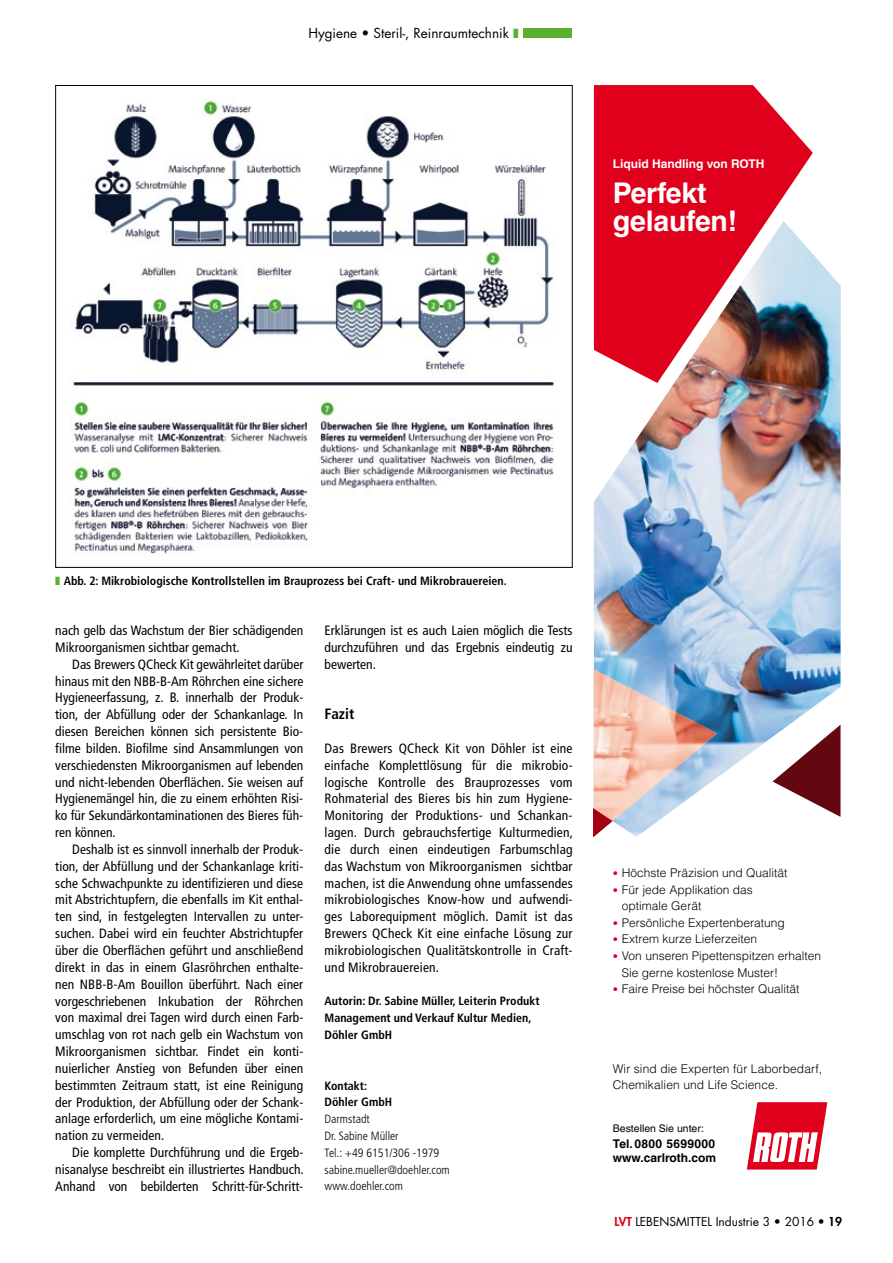
<style>
.page{position:relative;width:893px;height:1263px;background:#fff}
.page>*{position:absolute;margin:0;border:0;box-sizing:border-box;transform-origin:0 0}
.t1{font:700 28.5px/28.5px "Helvetica LT Pro";letter-spacing:-.01em;color:#fff}
.t2{font:700 condensed 15px "Frutiger LT Std";letter-spacing:.005em;color:#000}
.t3{font:condensed 13.5px/16.8px "Frutiger LT Std";color:#000;text-align:justify}
.t4{font:13.5px "Futura Std";color:#000}
.t5{font:300 12px/16.5px "Helvetica LT Pro";color:#000}
.t6{font:700 condensed 12px/16.8px "Frutiger LT Std";color:#000}
.t7{font:300 condensed 12px/16.8px "Frutiger LT Std";color:#000}
.t8{font:12px "Futura Std";color:#000}
.t9{font:700 12px/14.4px "Helvetica LT Pro";color:#000}
.t10{font:700 12px "Helvetica LT Pro";color:#fff}
.t11{font:10.5px "Helvetica LT Pro";color:#000}
.s1{color:#5ab02f}
.s2{font-size:10.5px;color:#e0001b}
.s3{font-weight:800;color:#e0001b}
.s4{font-weight:800}
</style>
<div class="page">
<img style="left:71px;top:100px;width:483px;height:455px">
<img style="left:594px;top:254px;width:246px;height:528px">
<svg style="left:594px;top:85px;width:219px;height:298px;background:#d3384a"></svg>
<svg style="left:773px;top:725px;width:67px;height:92px"></svg>
<svg style="left:747px;top:1102px;width:80px;height:67px"></svg>
<svg style="left:594px;top:770px;width:123px;height:67px"></svg>
<img style="left:594px;top:669px;width:123px;height:101px">
<img style="left:594px;top:770px;width:79px;height:51px">
<div style="left:524px;top:28px;width:48px;height:10px;background:#5ab02f"></div>
<p class="t4" style="left:308px;top:24px;width:212px">Hygiene • Steril-, Reinraumtechnik <span class="s1">❚</span></p>
<p class="t10" style="left:613px;top:157px;width:153px">Liquid Handling von ROTH</p>
<h1 class="t1" style="left:613px;top:178px;width:126px">Perfekt gelaufen!</h1>
<p class="t6" style="left:55px;top:572px;width:453px"><span class="s1">❚</span> Abb. 2: Mikrobiologische Kontrollstellen im Brauprozess bei Craft- und Mikrobrauereien.</p>
<p class="t3" style="left:55px;top:622px;width:250px">nach gelb das Wachstum der Bier schädigenden<br>Mikroorganismen sichtbar gemacht.</p>
<p class="t3" style="left:55px;top:656px;width:250px;text-indent:17px">Das Brewers QCheck Kit gewährleitet darüber hinaus mit den NBB-B-Am Röhrchen eine sichere Hygieneerfassung, z. B. innerhalb der Produk&shy;tion, der Abfüllung oder der Schankanlage. In diesen Bereichen können sich persistente Bio&shy;filme bilden. Biofilme sind Ansammlungen von verschiedensten Mikroorganismen auf lebenden und nicht-lebenden Oberflächen. Sie weisen auf Hygienemängel hin, die zu einem erhöhten Risi&shy;ko für Sekundärkontaminationen des Bieres füh&shy;ren können.</p>
<p class="t3" style="left:55px;top:841px;width:250px;text-indent:17px">Deshalb ist es sinnvoll innerhalb der Produk&shy;tion, der Abfüllung und der Schankanlage kriti&shy;sche Schwachpunkte zu identifizieren und diese mit Abstrichtupfern, die ebenfalls im Kit enthal&shy;ten sind, in festgelegten Intervallen zu unter&shy;suchen. Dabei wird ein feuchter Abstrichtupfer über die Oberflächen geführt und anschließend direkt in das in einem Glasröhrchen enthalte&shy;nen NBB-B-Am Bouillon überführt. Nach einer vorgeschriebenen Inkubation der Röhrchen von maximal drei Tagen wird durch einen Farb&shy;umschlag von rot nach gelb ein Wachstum von Mikroorganismen sichtbar. Findet ein konti&shy;nuierlicher Anstieg von Befunden über einen bestimmten Zeitraum statt, ist eine Reinigung der Produktion, der Abfüllung oder der Schank&shy;anlage erforderlich, um eine mögliche Kontami&shy;nation zu vermeiden.</p>
<p class="t3" style="left:55px;top:1144px;width:250px;text-indent:17px">Die komplette Durchführung und die Ergeb&shy;nisanalyse beschreibt ein illustriertes Handbuch.<br>Anhand von bebilderten Schritt-für-Schritt-</p>
<p class="t3" style="left:325px;top:622px;width:250px">Erklärungen ist es auch Laien möglich die Tests durchzuführen und das Ergebnis eindeutig zu bewerten.</p>
<p class="t2" style="left:325px;top:705px;width:31px">Fazit</p>
<p class="t3" style="left:325px;top:740px;width:250px">Das Brewers QCheck Kit von Döhler ist eine einfache Komplettlösung für die mikrobio&shy;logische Kontrolle des Brauprozesses vom Rohmaterial des Bieres bis hin zum Hygiene-Monitoring der Produktions- und Schankan&shy;lagen. Durch gebrauchsfertige Kulturmedien, die durch einen eindeutigen Farbumschlag das Wachstum von Mikroorganismen sichtbar machen, ist die Anwendung ohne umfassendes mikrobiologisches Know-how und aufwendi&shy;ges Laborequipment möglich. Damit ist das Brewers QCheck Kit eine einfache Lösung zur mikrobiologischen Qualitätskontrolle in Craft&shy;und Mikrobrauereien.</p>
<p class="t6" style="left:325px;top:993px;width:216px">Autorin: Dr. Sabine Müller, Leiterin Produkt<br>Management und Verkauf Kultur Medien,<br>Döhler GmbH</p>
<p class="t6" style="left:325px;top:1077px;width:69px">Kontakt:<br>Döhler GmbH</p>
<p class="t7" style="left:325px;top:1111px;width:127px">Darmstadt<br>Dr. Sabine Müller<br>Tel.: +49 6151/306 -1979 sabine.mueller@doehler.com www.doehler.com</p>
<p class="t5" style="left:613px;top:865px;width:176px"><span class="s2">•</span> Höchste Präzision und Qualität</p>
<p class="t5" style="left:622px;top:881px;width:132px;text-indent:-9px"><span class="s2">•</span> Für jede Applikation das optimale Gerät</p>
<p class="t5" style="left:613px;top:914px;width:174px"><span class="s2">•</span> Persönliche Expertenberatung</p>
<p class="t5" style="left:613px;top:931px;width:146px"><span class="s2">•</span> Extrem kurze Lieferzeiten</p>
<p class="t5" style="left:622px;top:947px;width:201px;text-indent:-9px"><span class="s2">•</span> Von unseren Pipettenspitzen erhalten<br>Sie gerne kostenlose Muster!</p>
<p class="t5" style="left:613px;top:980px;width:188px"><span class="s2">•</span> Faire Preise bei höchster Qualität</p>
<p class="t5" style="left:613px;top:1060px;width:211px">Wir sind die Experten für Laborbedarf,<br>Chemikalien und Life Science.</p>
<p class="t11" style="left:613px;top:1122px;width:93px">Bestellen Sie unter:</p>
<p class="t9" style="left:613px;top:1136px;width:105px">Tel. 0800 5699000 www.carlroth.com</p>
<p class="t8" style="left:614px;top:1214px;width:229px"><span class="s3">LVT</span> LEBENSMITTEL Industrie 3 • 2016 <span class="s4">• 19</span></p>
</div>
